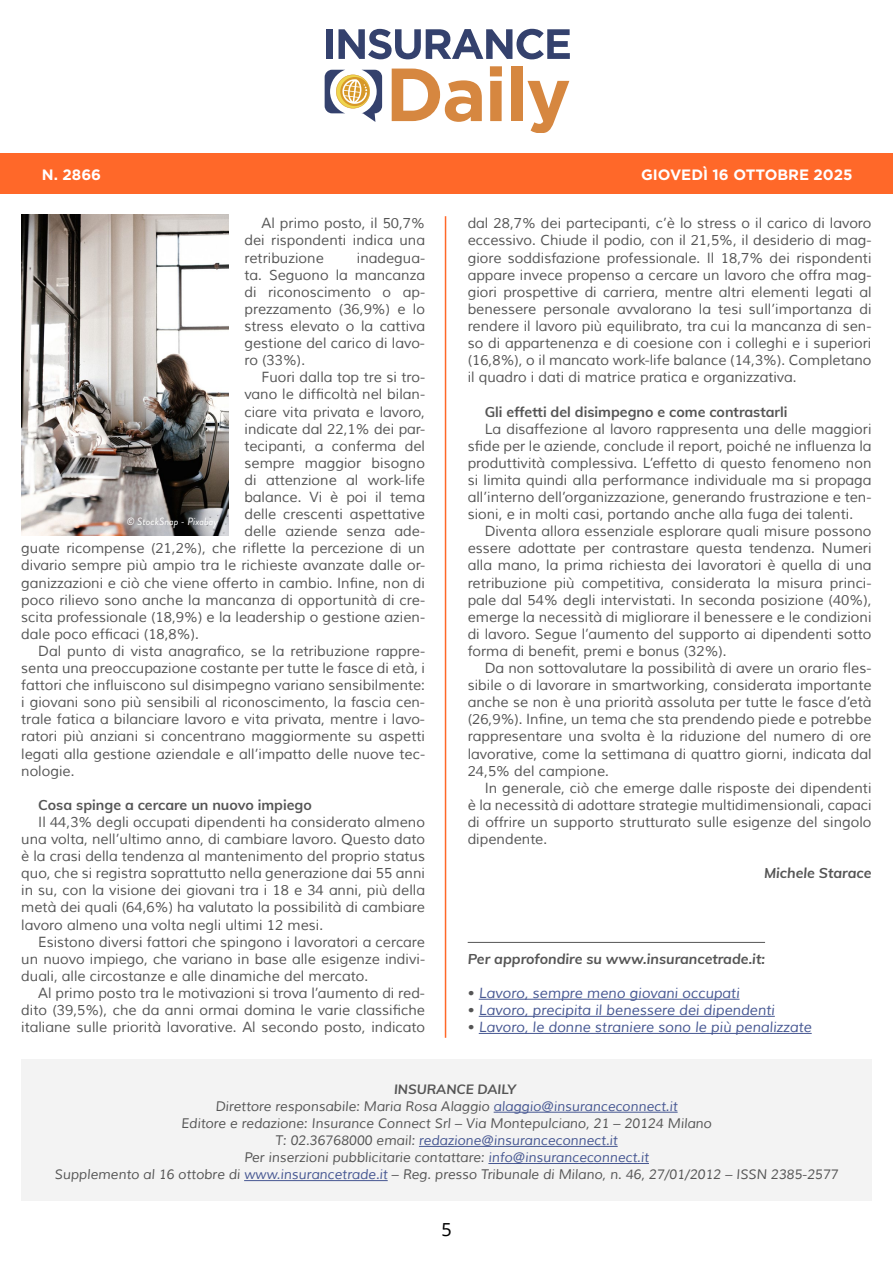
<style>
.page{position:relative;width:893px;height:1263px;background:#fff}
.page>*{position:absolute;margin:0;border:0;box-sizing:border-box;transform-origin:0 0}
.t1{font:18px "Noto Sans";color:#000}
.t2{font:700 15px "Gotham";color:#fff}
.t3{font:14.25px/17.1px "Muli";color:#555;text-align:justify}
.t4{font:italic 14.25px "Muli";color:#465792}
.t5{font:700 14.25px "Muli";color:#555}
.t6{font:italic 700 14.25px "Muli";color:#555}
.t7{font:italic 13.5px "Muli";color:#555}
.t8{font:italic 13.5px "Muli";color:#465792}
.t9{font:italic 700 13.5px "Muli";color:#555}
.t10{font:italic 10.5px "Brandon Grotesque";color:#fff}
.s1{font-style:normal;color:#555}
.s2{color:#465792}
.s3{color:#555}
</style>
<div class="page">
<div style="left:21px;top:1059px;width:851px;height:142px;background:#f3f3f3"></div>
<hr style="left:494px;top:1112px;width:184px;height:1px;background:#465792">
<hr style="left:419px;top:1146px;width:199px;height:1px;background:#465792">
<hr style="left:488px;top:1163px;width:161px;height:1px;background:#465792">
<hr style="left:244px;top:1180px;width:144px;height:1px;background:#465792">
<div style="left:0;top:153px;width:893px;height:40px;background:#ff6829"></div>
<svg style="left:325px;top:70px;width:57px;height:52px"></svg>
<svg style="left:392px;top:69px;width:90px;height:53px"></svg>
<svg style="left:490px;top:66px;width:12px;height:55px"></svg>
<div style="left:511px;top:66px;width:11px;height:55px;background:#d68740"></div>
<svg style="left:527px;top:81px;width:42px;height:51px"></svg>
<div style="left:326px;top:29px;width:7px;height:30px;background:#34416d"></div>
<svg style="left:338px;top:29px;width:232px;height:30px"></svg>
<hr style="left:445px;top:216px;width:1px;height:822px;background:#ff6829">
<hr style="left:468px;top:942px;width:297px;height:1px;background:#555">
<hr style="left:479px;top:999px;width:260px;height:1px;background:#465792">
<hr style="left:479px;top:1016px;width:296px;height:1px;background:#465792">
<hr style="left:479px;top:1033px;width:333px;height:1px;background:#465792">
<img style="left:21px;top:215px;width:208px;height:321px">
<p class="t2" style="left:42px;top:166px;width:61px">N. 2866</p>
<p class="t2" style="left:641px;top:166px;width:213px">GIOVEDÌ 16 OTTOBRE 2025</p>
<p class="t3" style="left:244px;top:215px;width:182px;text-indent:17px">Al primo posto, il 50,7% dei rispondenti indica una retribuzione</p>
<p class="t3" style="left:244px;top:249px;width:182px;text-indent:112px">inadegua&shy;ta. Seguono la mancanza di riconoscimento o ap&shy;prezzamento (36,9%) e lo stress elevato o la cattiva gestione del carico di lavo&shy;ro (33%).</p>
<p class="t3" style="left:262px;top:369px;width:165px">Fuori dalla top tre si tro-</p>
<p class="t3" style="left:244px;top:386px;width:182px">vano le difficoltà nel bilan-</p>
<p class="t3" style="left:244px;top:403px;width:182px">ciare vita privata e lavoro,</p>
<p class="t3" style="left:244px;top:420px;width:182px">indicate dal 22,1% dei par-</p>
<p class="t3" style="left:244px;top:437px;width:182px">tecipanti, a conferma del</p>
<p class="t3" style="left:244px;top:455px;width:182px">sempre maggior bisogno</p>
<p class="t3" style="left:244px;top:472px;width:182px">di attenzione al work-life</p>
<p class="t3" style="left:244px;top:489px;width:182px">balance. Vi è poi il tema</p>
<p class="t3" style="left:244px;top:506px;width:182px">delle crescenti aspettative</p>
<p class="t3" style="left:244px;top:523px;width:182px">delle aziende senza ade-</p>
<p class="t3" style="left:21px;top:540px;width:405px">guate ricompense (21,2%), che riflette la percezione di un</p>
<p class="t3" style="left:21px;top:557px;width:405px">divario sempre più ampio tra le richieste avanzate dalle or-</p>
<p class="t3" style="left:21px;top:574px;width:405px">ganizzazioni e ciò che viene offerto in cambio. Infine, non di</p>
<p class="t3" style="left:21px;top:591px;width:405px">poco rilievo sono anche la mancanza di opportunità di cre-</p>
<p class="t3" style="left:21px;top:608px;width:405px">scita professionale (18,9%) e la leadership o gestione azien-</p>
<p class="t3" style="left:21px;top:626px;width:179px">dale poco efficaci (18,8%).</p>
<p class="t3" style="left:38px;top:643px;width:388px">Dal punto di vista anagrafico, se la retribuzione rappre-</p>
<p class="t3" style="left:21px;top:660px;width:405px">senta una preoccupazione costante per tutte le fasce di età, i</p>
<p class="t3" style="left:21px;top:677px;width:405px">fattori che influiscono sul disimpegno variano sensibilmente:</p>
<p class="t3" style="left:21px;top:694px;width:405px">i giovani sono più sensibili al riconoscimento, la fascia cen-</p>
<p class="t3" style="left:21px;top:711px;width:405px">trale fatica a bilanciare lavoro e vita privata, mentre i lavo-</p>
<p class="t3" style="left:21px;top:728px;width:405px">ratori più anziani si concentrano maggiormente su aspetti</p>
<p class="t3" style="left:21px;top:745px;width:405px">legati alla gestione aziendale e all’impatto delle nuove tec-</p>
<p class="t3" style="left:21px;top:762px;width:55px">nologie.</p>
<p class="t5" style="left:38px;top:794px;width:275px">Cosa spinge a cercare un nuovo impiego</p>
<p class="t3" style="left:21px;top:814px;width:405px;text-indent:17px">Il 44,3% degli occupati dipendenti ha considerato almeno una volta, nell’ultimo anno, di cambiare lavoro. Questo dato è la crasi della tendenza al mantenimento del proprio status quo, che si registra soprattutto nella generazione dai 55 anni in su, con la visione dei giovani tra i 18 e 34 anni, più della metà dei quali (64,6%) ha valutato la possibilità di cambiare lavoro almeno una volta negli ultimi 12 mesi.</p>
<p class="t3" style="left:21px;top:933px;width:405px;text-indent:17px">Esistono diversi fattori che spingono i lavoratori a cercare un nuovo impiego, che variano in base alle esigenze indivi&shy;duali, alle circostanze e alle dinamiche del mercato.</p>
<p class="t3" style="left:21px;top:985px;width:405px;text-indent:17px">Al primo posto tra le motivazioni si trova l’aumento di red&shy;dito (39,5%), che da anni ormai domina le varie classifiche italiane sulle priorità lavorative. Al secondo posto, indicato</p>
<p class="t10" style="left:127px;top:514px;width:92px">© StockSnap - Pixabay</p>
<p class="t3" style="left:468px;top:215px;width:405px">dal 28,7% dei partecipanti, c’è lo stress o il carico di lavoro eccessivo. Chiude il podio, con il 21,5%, il desiderio di mag&shy;giore soddisfazione professionale. Il 18,7% dei rispondenti appare invece propenso a cercare un lavoro che offra mag&shy;giori prospettive di carriera, mentre altri elementi legati al benessere personale avvalorano la tesi sull’importanza di rendere il lavoro più equilibrato, tra cui la mancanza di sen&shy;so di appartenenza e di coesione con i colleghi e i superiori (16,8%), o il mancato work-life balance (14,3%). Completano il quadro i dati di matrice pratica e organizzativa.</p>
<p class="t5" style="left:485px;top:401px;width:304px">Gli effetti del disimpegno e come contrastarli</p>
<p class="t3" style="left:468px;top:420px;width:405px;text-indent:17px">La disaffezione al lavoro rappresenta una delle maggiori sfide per le aziende, conclude il report, poiché ne influenza la produttività complessiva. L’effetto di questo fenomeno non si limita quindi alla performance individuale ma si propaga all’interno dell’organizzazione, generando frustrazione e ten&shy;sioni, e in molti casi, portando anche alla fuga dei talenti.</p>
<p class="t3" style="left:468px;top:523px;width:405px;text-indent:17px">Diventa allora essenziale esplorare quali misure possono essere adottate per contrastare questa tendenza. Numeri alla mano, la prima richiesta dei lavoratori è quella di una retribuzione più competitiva, considerata la misura princi&shy;pale dal 54% degli intervistati. In seconda posizione (40%), emerge la necessità di migliorare il benessere e le condizioni di lavoro. Segue l’aumento del supporto ai dipendenti sotto forma di benefit, premi e bonus (32%).</p>
<p class="t3" style="left:468px;top:660px;width:405px;text-indent:17px">Da non sottovalutare la possibilità di avere un orario fles&shy;sibile o di lavorare in smartworking, considerata importante anche se non è una priorità assoluta per tutte le fasce d’età (26,9%). Infine, un tema che sta prendendo piede e potrebbe rappresentare una svolta è la riduzione del numero di ore lavorative, come la settimana di quattro giorni, indicata dal 24,5% del campione.</p>
<p class="t3" style="left:468px;top:779px;width:405px;text-indent:17px">In generale, ciò che emerge dalle risposte dei dipendenti è la necessità di adottare strategie multidimensionali, capaci di offrire un supporto strutturato sulle esigenze del singolo dipendente.</p>
<p class="t6" style="left:764px;top:863px;width:109px">Michele Starace</p>
<p class="t6" style="left:468px;top:948px;width:299px">Per approfondire su www.insurancetrade.it:</p>
<p class="t4" style="left:468px;top:984px;width:273px"><span class="s1">•</span> Lavoro, sempre meno giovani occupati</p>
<p class="t4" style="left:468px;top:1001px;width:309px"><span class="s1">•</span> Lavoro, precipita il benessere dei dipendenti</p>
<p class="t4" style="left:468px;top:1018px;width:345px"><span class="s1">•</span> Lavoro, le donne straniere sono le più penalizzate</p>
<p class="t9" style="left:394px;top:1079px;width:123px">INSURANCE DAILY</p>
<p class="t7" style="left:215px;top:1098px;width:464px">Direttore responsabile: Maria Rosa Alaggio <span class="s2">alaggio@insuranceconnect.it</span></p>
<p class="t7" style="left:181px;top:1115px;width:532px">Editore e redazione: Insurance Connect Srl – Via Montepulciano, 21 – 20124 Milano</p>
<p class="t8" style="left:275px;top:1132px;width:344px"><span class="s3">T: 02.36768000 email:</span> redazione@insuranceconnect.it</p>
<p class="t7" style="left:244px;top:1149px;width:406px">Per inserzioni pubblicitarie contattare: <span class="s2">info@insuranceconnect.it</span></p>
<p class="t7" style="left:55px;top:1166px;width:785px">Supplemento al 16 ottobre di <span class="s2">www.insurancetrade.it</span> – Reg. presso Tribunale di Milano, n. 46, 27/01/2012 – ISSN 2385-2577</p>
<p class="t1" style="left:441px;top:1217px;width:12px">5</p>
</div>
